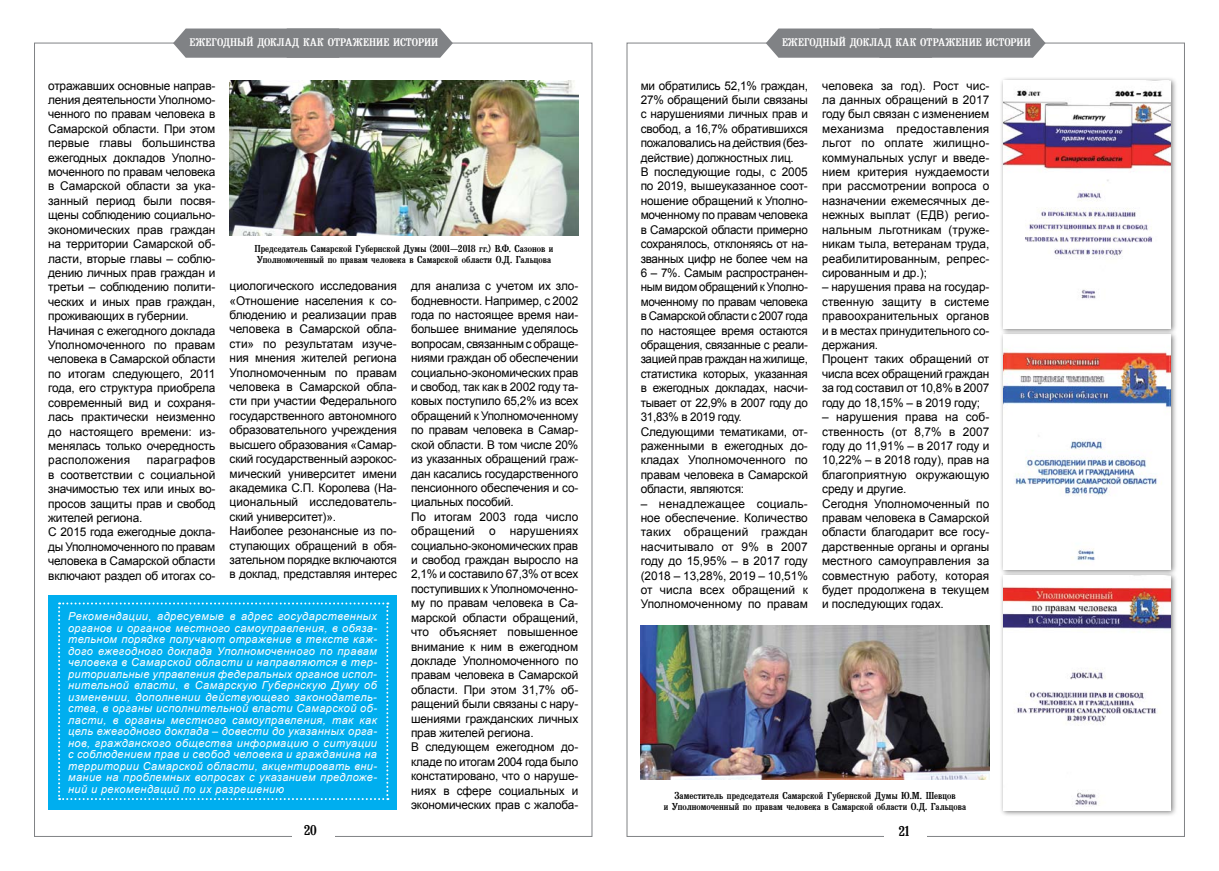
<style>
.page{position:relative;width:1219px;height:871px;background:#fff}
.page>*{position:absolute;margin:0;border:0;box-sizing:border-box;transform-origin:0 0}
.t1{font:14px "Bruskovaya Plain";color:#000}
.t2{font:12px/14.4px "Arial";letter-spacing:-.015em;color:#000}
.t3{font:italic 11px/11.5px "Arial";letter-spacing:.035em;color:#fff;text-align:justify}
.t4{font:11px "Bruskovaya Plain";letter-spacing:.005em;color:#fff}
.t5{font:10px/11px "Bruskovaya Plain";letter-spacing:.005em;color:#000}
</style>
<div class="page">
<svg style="left:173px;top:28px;width:280px;height:30px;background:#888a8d"></svg>
<svg style="left:766px;top:28px;width:280px;height:30px;background:#888a8d"></svg>
<img style="left:230px;top:81px;width:348px;height:154px">
<div style="left:999px;top:330px;width:183px;height:249px;background:#000;opacity:.51"></div>
<img style="left:1003px;top:339px;width:168px;height:230px">
<div style="left:999px;top:571px;width:183px;height:249px;background:#000;opacity:.51"></div>
<img style="left:1003px;top:575px;width:168px;height:235px">
<img style="left:641px;top:625px;width:348px;height:154px">
<div style="left:999px;top:76px;width:183px;height:263px;background:#000;opacity:.51"></div>
<img style="left:1003px;top:81px;width:168px;height:247px">
<div style="left:48px;top:595px;width:349px;height:215px;background:#00aeef"></div>
<svg style="left:58px;top:602px;width:330px;height:197px"></svg>
<p class="t4" style="left:190px;top:36px;width:9px">ЕЖЕГОДНЫЙ</p>
<p class="t4" style="left:257px;top:36px;width:8px">ДОКЛАД</p>
<p class="t4" style="left:303px;top:36px;width:8px">КАК</p>
<p class="t4" style="left:328px;top:36px;width:21px">ОТРАЖЕНИЕ</p>
<p class="t4" style="left:393px;top:36px;width:27px">ИСТОРИИ</p>
<p class="t4" style="left:782px;top:36px;width:9px">ЕЖЕГОДНЫЙ</p>
<p class="t4" style="left:850px;top:36px;width:8px">ДОКЛАД</p>
<p class="t4" style="left:896px;top:36px;width:8px">КАК</p>
<p class="t4" style="left:920px;top:36px;width:21px">ОТРАЖЕНИЕ</p>
<p class="t4" style="left:986px;top:36px;width:27px">ИСТОРИИ</p>
<p class="t2" style="left:822px;top:78px;width:169px;text-align:justify">человека за год). Рост чис&shy;ла данных обращений в 2017 году был связан с изменением механизма предоставления льгот по оплате жилищно&shy;коммунальных услуг и введе&shy;нием критерия нуждаемости при рассмотрении вопроса о назначении ежемесячных де&shy;нежных выплат (ЕДВ) регио&shy;нальным льготникам (труже&shy;никам тыла, ветеранам труда, реабилитированным, репрес&shy;сированным и др.);</p>
<p class="t2" style="left:822px;top:280px;width:169px">– нарушения права на государ&shy;ственную защиту в системе правоохранительных органов и в местах принудительного со&shy;держания.<br>Процент таких обращений от числа всех обращений граждан за год составил от 10,8% в 2007 году до 18,15% – в 2019 году;</p>
<p class="t2" style="left:822px;top:409px;width:169px">– нарушения права на соб&shy;ственность (от 8,7% в 2007 году до 11,91% – в 2017 году и<br>10,22% – в 2018 году), прав на благоприятную окружающую среду и другие.<br>Сегодня Уполномоченный по правам человека в Самарской области благодарит все госу&shy;дарственные органы и органы местного самоуправления за совместную работу, которая будет продолжена в текущем и последующих годах.</p>
<p class="t2" style="left:641px;top:78px;width:169px">ми обратились 52,1% граждан,<br>27% обращений были связаны с нарушениями личных прав и свобод, а 16,7% обратившихся пожаловались на действия (без&shy;действие) должностных лиц.<br>В последующие годы, с 2005 по 2019, вышеуказанное соот&shy;ношение обращений к Уполно&shy;моченному по правам человека в Самарской области примерно сохранялось, отклоняясь от на&shy;званных цифр не более чем на<br>6 – 7%. Самым распространен&shy;ным видом обращений к Уполно&shy;моченному по правам человека в Самарской области с 2007 года по настоящее время остаются обращения, связанные с реали&shy;зацией прав граждан на жилище, статистика которых, указанная в ежегодных докладах, насчи&shy;тывает от 22,9% в 2007 году до<br>31,83% в 2019 году.<br>Следующими тематиками, от&shy;раженными в ежегодных до&shy;кладах Уполномоченного по правам человека в Самарской области, являются:</p>
<p class="t2" style="left:641px;top:496px;width:169px;text-align:justify">– ненадлежащее социаль&shy;ное обеспечение. Количество таких обращений граждан насчитывало от 9% в 2007 году до 15,95% – в 2017 году (2018 – 13,28%, 2019 – 10,51% от числа всех обращений к Уполномоченному по правам</p>
<p class="t2" style="left:48px;top:78px;width:169px">отражавших основные направ&shy;ления деятельности Уполномо&shy;ченного по правам человека в<br>Самарской области. При этом первые главы большинства ежегодных докладов Уполно&shy;моченного по правам человека в Самарской области за ука&shy;занный период были посвя&shy;щены соблюдению социально&shy;экономических прав граждан на территории Самарской об&shy;ласти, вторые главы – соблю&shy;дению личных прав граждан и третьи – соблюдению полити&shy;ческих и иных прав граждан, проживающих в губернии.<br>Начиная с ежегодного доклада<br>Уполномоченного по правам человека в Самарской области по итогам следующего, 2011 года, его структура приобрела современный вид и сохраня&shy;лась практически неизменно до настоящего времени: из&shy;менялась только очередность расположения</p>
<p class="t5" style="left:254px;top:243px;width:301px">Председатель Самарской Губернской Думы (2001—2018 гг.) В.Ф. Сазонов и<br>Уполномоченный по правам человека в Самарской области О.Д. Гальцова</p>
<p class="t2" style="left:230px;top:279px;width:169px">циологического исследования «Отношение населения к со&shy;блюдению и реализации прав человека в Самарской обла&shy;сти» по результатам изуче&shy;ния мнения жителей региона<br>Уполномоченным по правам человека в Самарской обла&shy;сти при участии Федерального государственного автономного образовательного учреждения высшего образования «Самар&shy;ский государственный аэрокос&shy;мический университет имени академика С.П. Королева (На&shy;циональный исследователь&shy;ский университет)».<br>Наиболее резонансные из по&shy;ступающих обращений в обя&shy;зательном порядке включаются в доклад, представляя интерес</p>
<p class="t2" style="left:411px;top:279px;width:169px">для анализа с учетом их зло&shy;бодневности. Например, с 2002 года по настоящее время наи&shy;большее внимание уделялось вопросам, связанным с обраще&shy;ниями граждан об обеспечении социально-экономических прав и свобод, так как в 2002 году та&shy;ковых поступило 65,2% из всех обращений к Уполномоченному по правам человека в Самар&shy;ской области. В том числе 20% из указанных обращений граж&shy;дан касались государственного пенсионного обеспечения и со&shy;циальных пособий.<br>По итогам 2003 года число обращений о нарушениях социально-экономических прав и свобод граждан выросло на<br>2,1% и составило 67,3% от всех поступивших к Уполномоченно&shy;му по правам человека в Са&shy;марской области обращений, что объясняет повышенное внимание к ним в ежегодном докладе Уполномоченного по правам человека в Самарской области. При этом 31,7% об&shy;ращений были связаны с нару&shy;шениями гражданских личных прав жителей региона.<br>В следующем ежегодном до&shy;кладе по итогам 2004 года было констатировано, что о наруше&shy;ниях в сфере социальных и экономических прав с жалоба-</p>
<p class="t2" style="left:48px;top:453px;width:169px;text-indent:99px">параграфов в соответствии с социальной значимостью тех или иных во&shy;просов защиты прав и свобод жителей региона.<br>С 2015 года ежегодные докла&shy;ды Уполномоченного по правам человека в Самарской области включают раздел об итогах со-</p>
<p class="t3" style="left:68px;top:610px;width:310px">Рекомендации, адресуемые в адрес государственных органов и органов местного самоуправления, в обяза&shy;тельном порядке получают отражение в тексте каж&shy;дого ежегодного доклада Уполномоченного по правам человека в Самарской области и направляются в тер&shy;риториальные управления федеральных органов испол&shy;нительной власти, в Самарскую Губернскую Думу об изменении, дополнении действующего законодатель&shy;ства, в органы исполнительной власти Самарской об&shy;ласти, в органы местного самоуправления, так как цель ежегодного доклада – довести до указанных орга&shy;нов, гражданского общества информацию о ситуации с соблюдением прав и свобод человека и гражданина на территории Самарской области, акцентировать вни&shy;мание на проблемных вопросах с указанием предложе&shy;ний и рекомендаций по их разрешению</p>
<p class="t5" style="left:664px;top:790px;width:304px;text-align:center">Заместитель председателя Самарской Губернской Думы Ю.М. Шевцов<br>и Уполномоченный по правам человека в Самарской области О.Д. Гальцова</p>
<p class="t1" style="left:304px;top:822px;width:15px">20</p>
<p class="t1" style="left:898px;top:823px;width:13px">21</p>
</div>
